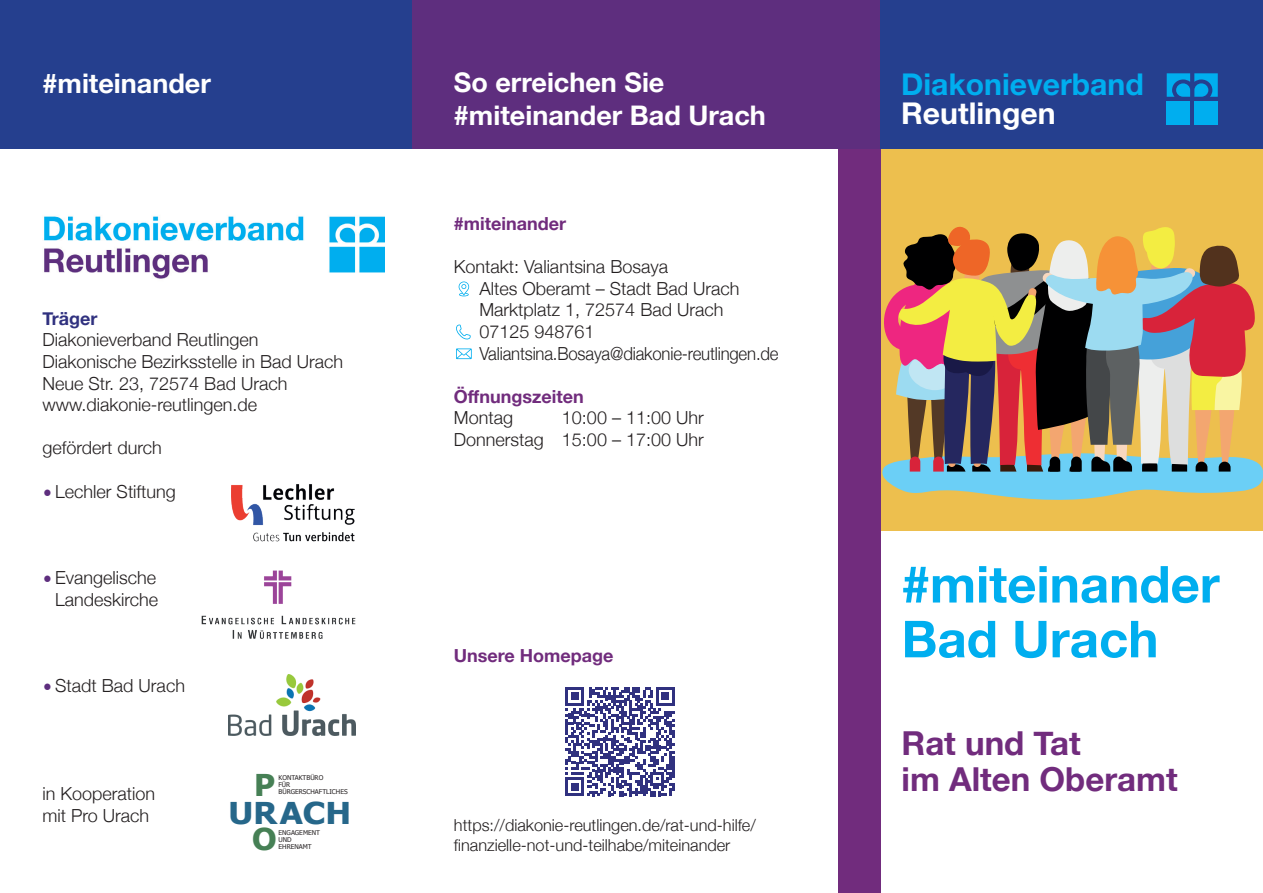
<style>
.page{position:relative;width:1263px;height:893px;background:#fff}
.page>*{position:absolute;margin:0;border:0;box-sizing:border-box;transform-origin:0 0}
.t1{font:700 51px/54.8px "Helvetica Neue";color:#00aeef}
.t2{font:700 33px/36px "Helvetica Neue";color:#712c7d}
.t3{font:700 30.15px "Helvetica Neue";color:#00aeef}
.t4{font:700 30.15px "Helvetica Neue";color:#fff}
.t5{font:700 30px "Tahoma";color:#26678a;scale:1.12 1}
.t6{font:700 30px/54.6px "Tahoma";color:#468055;scale:1.06 1}
.t7{font:700 27px/32.4px "Helvetica Neue";color:#fff}
.t8{font:300 18px/21.6px "Helvetica Neue";color:#231f20}
.t9{font:700 18px "Helvetica Neue";color:#712c7d}
.t10{font:700 18px "Helvetica Neue";color:#30317f}
.t11{font:300 16.5px/19.8px "Helvetica Neue";color:#231f20}
.t12{font:6.6px/7.1px "Tahoma";color:#231f20}
.s1{font-weight:400;color:#5e2e7e}
</style>
<div class="page">
<div style="left:862px;top:149px;width:401px;height:382px;background:#edbf4e"></div>
<div style="left:838px;top:0;width:42px;height:893px;background:#712c7d"></div>
<div style="left:0;top:0;width:1263px;height:149px;background:#253f8e"></div>
<svg style="left:1167px;top:73px;width:51px;height:24px"></svg>
<div style="left:1167px;top:101px;width:23px;height:23px;background:#00aeef"></div>
<div style="left:1194px;top:101px;width:24px;height:23px;background:#00aeef"></div>
<div style="left:412px;top:0;width:468px;height:149px;background:#5e2e7e"></div>
<svg style="left:459px;top:281px;width:10px;height:15px"></svg>
<svg style="left:456px;top:325px;width:15px;height:14px"></svg>
<svg style="left:456px;top:348px;width:16px;height:11px"></svg>
<svg style="left:565px;top:687px;width:110px;height:109px"></svg>
<img style="left:44px;top:216px;width:340px;height:63px">
<img style="left:231px;top:484px;width:123px;height:58px">
<img style="left:201px;top:570px;width:155px;height:69px">
<img style="left:228px;top:674px;width:127px;height:61px">
<svg style="left:880px;top:224px;width:383px;height:279px"></svg>
<h3 class="t7" style="left:43px;top:68px;width:170px">#miteinander</h3>
<h3 class="t7" style="left:454px;top:67px;width:313px">So erreichen Sie #miteinander Bad Urach</h3>
<p class="t10" style="left:43px;top:304px;width:57px">Träger</p>
<p class="t8" style="left:43px;top:328px;width:302px">Diakonieverband Reutlingen<br>Diakonische Bezirksstelle in Bad Urach<br>Neue Str. 23, 72574 Bad Urach www.diakonie-reutlingen.de</p>
<p class="t8" style="left:43px;top:436px;width:121px">gefördert durch</p>
<p class="t8" style="left:43px;top:479px;width:135px"><span class="s1">࡟</span>Lechler Stiftung</p>
<p class="t8" style="left:43px;top:565px;width:117px;text-align:right"><span class="s1">࡟</span>Evangelische<br>Landeskirche</p>
<p class="t8" style="left:43px;top:673px;width:144px"><span class="s1">࡟</span>Stadt Bad Urach</p>
<p class="t8" style="left:43px;top:781px;width:114px">in Kooperation mit Pro Urach</p>
<h3 class="t6" style="left:252px;top:756px;width:25px">P<br>O</h3>
<p class="t12" style="left:279px;top:774px;width:71px">KONTAKTBÜRO<br>FÜR<br>BÜRGERSCHAFTLICHES</p>
<p class="t12" style="left:279px;top:828px;width:43px">ENGAGEMENT<br>UND<br>EHRENAMT</p>
<h3 class="t5" style="left:228px;top:792px;width:111px">URACH</h3>
<p class="t9" style="left:454px;top:209px;width:114px">#miteinander</p>
<p class="t8" style="left:479px;top:255px;width:301px;text-indent:-26px">Kontakt: Valiantsina Bosaya<br>Altes Oberamt – Stadt Bad Urach<br>Marktplatz 1, 72574 Bad Urach<br>07125 948761<br>Valiantsina.Bosaya@diakonie-reutlingen.de</p>
<p class="t9" style="left:454px;top:382px;width:131px">Öffnungszeiten</p>
<p class="t8" style="left:454px;top:406px;width:61px">Montag</p>
<p class="t8" style="left:454px;top:406px;width:251px;text-align:right">10:00 – 11:00 Uhr<br>Donnerstag 15:00 – 17:00 Uhr</p>
<p class="t9" style="left:454px;top:641px;width:161px">Unsere Homepage</p>
<p class="t11" style="left:454px;top:814px;width:303px">https://diakonie-reutlingen.de/rat-und-hilfe/ finanzielle-not-und-teilhabe/miteinander</p>
<h3 class="t3" style="left:901px;top:65px;width:244px">Diakonieverband</h3>
<h3 class="t4" style="left:901px;top:95px;width:156px">Reutlingen</h3>
<h1 class="t1" style="left:901px;top:558px;width:320px">#miteinander<br>Bad Urach</h1>
<h2 class="t2" style="left:901px;top:726px;width:278px">Rat und Tat<br>im Alten Oberamt</h2>
</div>
